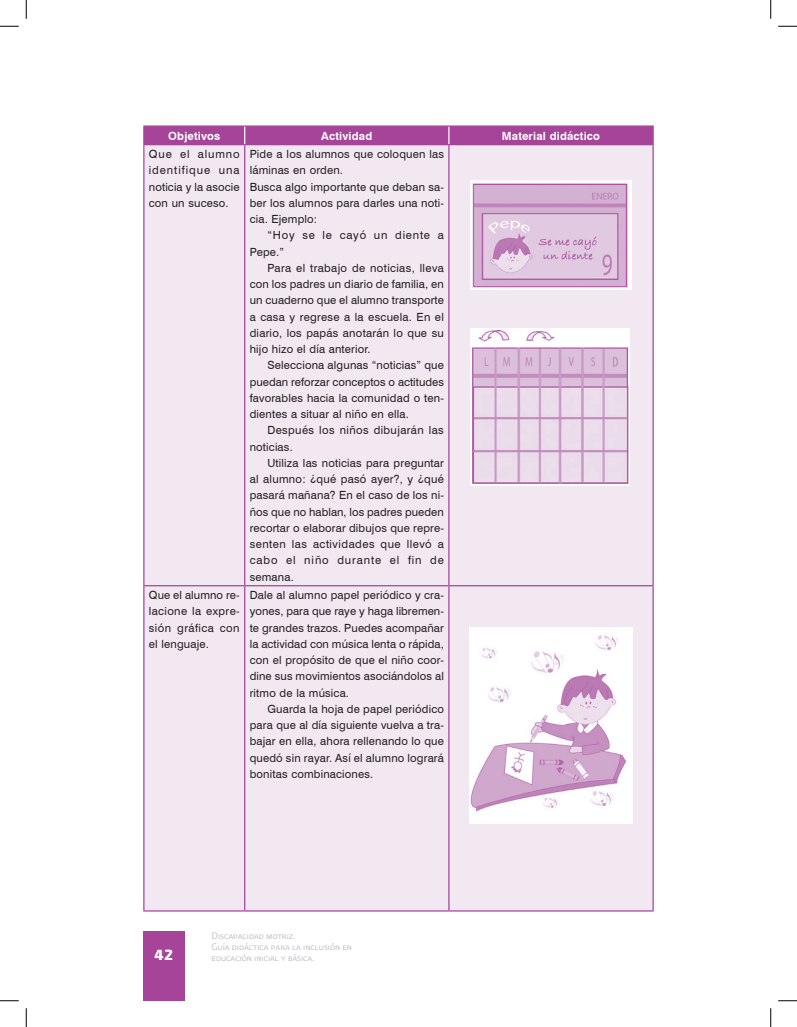
<style>
.page{position:relative;width:797px;height:1027px;background:#fff}
.page>*{position:absolute;margin:0;border:0;box-sizing:border-box;transform-origin:0 0}
.t1{font:17.5px "Presidencia Fuerte";color:#fff}
.t2{font:11.25px/16.2px "Swiss 721 BT";letter-spacing:.015em;color:#231f20;text-align:justify}
.t3{font:11.25px/11.2px "Presidencia Fina Versalitas";color:#b2b3b7;scale:.95 1}
.t4{font:700 11.25px "Swiss 721 BT";letter-spacing:.015em;color:#fff}
.t5{font:11.25px "Swiss 721 BT";letter-spacing:.045em;color:#231f20}
.t6{font:11.25px "Swiss 721 BT";letter-spacing:.08em;color:#231f20}
.t7{font:11.25px "Swiss 721 BT";letter-spacing:.065em;color:#231f20}
</style>
<div class="page">
<div style="left:143px;top:931px;width:42px;height:70px;background:#a54499"></div>
<div style="left:144px;top:145px;width:508px;height:765px;background:#f2e8f2"></div>
<hr style="left:143px;top:145px;width:1px;height:440px;background:#a54499">
<hr style="left:244px;top:145px;width:1px;height:440px;background:#a54499">
<hr style="left:448px;top:145px;width:1px;height:440px;background:#a54499">
<hr style="left:652px;top:145px;width:1px;height:440px;background:#a54499">
<hr style="left:143px;top:585px;width:102px;height:1px;background:#a54499">
<hr style="left:143px;top:586px;width:1px;height:324px;background:#a54499">
<hr style="left:245px;top:585px;width:204px;height:1px;background:#a54499">
<hr style="left:244px;top:586px;width:1px;height:324px;background:#a54499">
<hr style="left:449px;top:585px;width:204px;height:1px;background:#a54499">
<hr style="left:448px;top:586px;width:1px;height:324px;background:#a54499">
<hr style="left:652px;top:586px;width:1px;height:324px;background:#a54499">
<hr style="left:143px;top:125px;width:102px;height:2px;background:#a54499">
<hr style="left:245px;top:125px;width:204px;height:2px;background:#a54499">
<hr style="left:449px;top:125px;width:204px;height:2px;background:#a54499">
<div style="left:143px;top:126px;width:510px;height:19px;background:#a54499"></div>
<hr style="left:143px;top:910px;width:102px;height:2px;background:#a54499">
<hr style="left:245px;top:910px;width:204px;height:2px;background:#a54499">
<hr style="left:449px;top:910px;width:204px;height:2px;background:#a54499">
<img style="left:470px;top:181px;width:161px;height:109px">
<img style="left:470px;top:329px;width:159px;height:156px">
<img style="left:469px;top:628px;width:163px;height:196px">
<svg style="left:0;top:25px;width:19px;height:2px"></svg>
<svg style="left:778px;top:25px;width:19px;height:2px"></svg>
<svg style="left:0;top:1000px;width:19px;height:1px"></svg>
<svg style="left:778px;top:1000px;width:19px;height:1px"></svg>
<svg style="left:25px;top:0;width:2px;height:19px"></svg>
<svg style="left:25px;top:1008px;width:2px;height:19px"></svg>
<svg style="left:770px;top:0;width:1px;height:19px"></svg>
<svg style="left:770px;top:1008px;width:1px;height:19px"></svg>
<p class="t4" style="left:168px;top:129px;width:54px">Objetivos</p>
<p class="t4" style="left:321px;top:129px;width:52px">Actividad</p>
<p class="t4" style="left:502px;top:129px;width:100px">Material didáctico</p>
<p class="t2" style="left:149px;top:146px;width:92px">Que el alumno identifique una noticia y la asocie con un suceso.</p>
<p class="t2" style="left:250px;top:146px;width:196px">Pide a los alumnos que coloquen las</p>
<p class="t2" style="left:250px;top:162px;width:95px">láminas en orden.</p>
<p class="t2" style="left:250px;top:178px;width:196px">Busca algo importante que deban sa-</p>
<p class="t2" style="left:250px;top:195px;width:196px">ber los alumnos para darles una noti-</p>
<p class="t2" style="left:250px;top:211px;width:69px">cia. Ejemplo:</p>
<p class="t7" style="left:267px;top:229px;width:178px">“Hoy se le cayó un diente a</p>
<p class="t2" style="left:250px;top:243px;width:36px">Pepe.”</p>
<p class="t2" style="left:267px;top:260px;width:178px">Para el trabajo de noticias, lleva</p>
<p class="t2" style="left:250px;top:276px;width:196px">con los padres un diario de familia, en</p>
<p class="t2" style="left:250px;top:292px;width:196px">un cuaderno que el alumno transporte</p>
<p class="t2" style="left:250px;top:308px;width:196px">a casa y regrese a la escuela. En el</p>
<p class="t2" style="left:250px;top:325px;width:196px">diario, los papás anotarán lo que su</p>
<p class="t2" style="left:250px;top:341px;width:122px">hijo hizo el día anterior.</p>
<p class="t2" style="left:267px;top:357px;width:178px">Selecciona algunas “noticias” que</p>
<p class="t2" style="left:250px;top:373px;width:196px">puedan reforzar conceptos o actitudes</p>
<p class="t2" style="left:250px;top:390px;width:196px">favorables hacia la comunidad o ten-</p>
<p class="t2" style="left:250px;top:406px;width:160px">dientes a situar al niño en ella.</p>
<p class="t2" style="left:267px;top:422px;width:178px">Después los niños dibujarán las</p>
<p class="t2" style="left:250px;top:438px;width:45px">noticias.</p>
<p class="t2" style="left:267px;top:455px;width:178px">Utiliza las noticias para preguntar</p>
<p class="t2" style="left:250px;top:471px;width:196px">al alumno: ¿qué pasó ayer?, y ¿qué</p>
<p class="t2" style="left:250px;top:487px;width:196px">pasará mañana? En el caso de los ni-</p>
<p class="t2" style="left:250px;top:503px;width:196px">ños que no hablan, los padres pueden</p>
<p class="t2" style="left:250px;top:520px;width:196px">recortar o elaborar dibujos que repre-</p>
<p class="t5" style="left:250px;top:537px;width:196px">senten las actividades que llevó a</p>
<p class="t6" style="left:250px;top:553px;width:196px">cabo el niño durante el fin de</p>
<p class="t2" style="left:250px;top:568px;width:46px">semana.</p>
<p class="t2" style="left:149px;top:587px;width:92px">Que el alumno re&shy;lacione la expre&shy;sión gráfica con el lenguaje.</p>
<p class="t2" style="left:250px;top:587px;width:196px">Dale al alumno papel periódico y cra-</p>
<p class="t2" style="left:250px;top:603px;width:196px">yones, para que raye y haga libremen-</p>
<p class="t2" style="left:250px;top:619px;width:196px">te grandes trazos. Puedes acompañar</p>
<p class="t2" style="left:250px;top:636px;width:196px">la actividad con música lenta o rápida,</p>
<p class="t2" style="left:250px;top:652px;width:196px">con el propósito de que el niño coor-</p>
<p class="t2" style="left:250px;top:668px;width:196px">dine sus movimientos asociándolos al</p>
<p class="t2" style="left:250px;top:684px;width:101px">ritmo de la música.</p>
<p class="t2" style="left:267px;top:701px;width:178px">Guarda la hoja de papel periódico</p>
<p class="t2" style="left:250px;top:717px;width:196px">para que al día siguiente vuelva a tra-</p>
<p class="t2" style="left:250px;top:733px;width:196px">bajar en ella, ahora rellenando lo que</p>
<p class="t2" style="left:250px;top:749px;width:196px">quedó sin rayar. Así el alumno logrará</p>
<p class="t2" style="left:250px;top:766px;width:125px">bonitas combinaciones.</p>
<p class="t3" style="left:211px;top:929px;width:149px">Discapacidad motriz.<br>Guía didáctica para la inclusión en</p>
<p class="t1" style="left:154px;top:945px;width:21px">42</p>
<p class="t3" style="left:211px;top:952px;width:110px">educación inicial y básica.</p>
</div>
